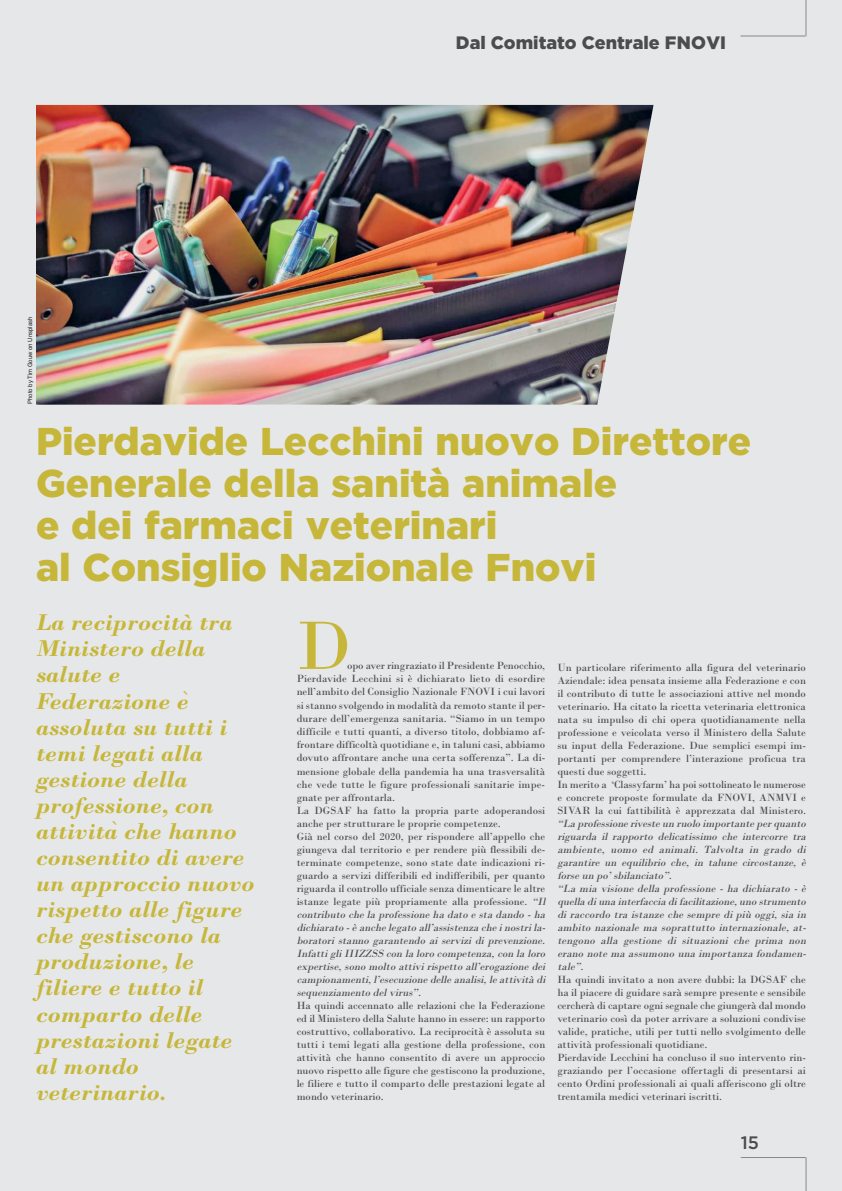
<style>
.page{position:relative;width:842px;height:1191px;background:#e6e7e8}
.page>*{position:absolute;margin:0;border:0;box-sizing:border-box;transform-origin:0 0}
.t1{font:72px "Bodoni";color:#c6b73a}
.t2{font:900 38.7px/42px "Gotham";color:#c6b73a}
.t3{font:italic 700 24px/26.1px "Bodoni";color:#c6b73a}
.t4{font:900 18px "Gotham";color:#4c4c4e}
.t5{font:500 18px "Gotham";color:#4c4c4e}
.t6{font:11px/13px "Bodoni";color:#4c4c4e}
.t7{font:italic 11px/13px "Bodoni";letter-spacing:-.005em;color:#4c4c4e}
.t8{font:6px "Helvetica";color:#231f20}
.s1{font-family:".Helvetica Neue Desk Interface";font-weight:300;font-style:normal}
.s2{font-style:italic}
</style>
<div class="page">
<svg style="left:740px;top:1157px;width:67px;height:34px"></svg>
<svg style="left:740px;top:0;width:67px;height:37px"></svg>
<img style="left:36px;top:105px;width:617px;height:300px">
<p class="t8" style="left:28px;top:404px;width:89px;rotate:-90deg">Photo by Tim Gouw on Unsplash</p>
<h3 class="t4" style="left:456px;top:36px;width:272px">Dal Comitato Centrale FNOVI</h3>
<h2 class="t2" style="left:36px;top:423px;width:717px">Pierdavide Lecchini nuovo Direttore<br>Generale della sanità animale<br>e dei farmaci veterinari<br>al Consiglio Nazionale Fnovi</h2>
<p class="t3" style="left:36px;top:612px;width:220px">La reciprocità tra<br>Ministero della salute e<br>Federazione e<span class="s1">̀ </span>assoluta su tutti i temi legati alla gestione della professione, con attivita<span class="s1">̀</span>che hanno consentito di avere un approccio nuovo rispetto alle figure che gestiscono la produzione, le filiere e tutto il comparto delle prestazioni legate al mondo veterinario.</p>
<h1 class="t1" style="left:297px;top:621px;width:56px">D</h1>
<p class="t6" style="left:297px;top:660px;width:252px;text-indent:50px">opo aver ringraziato il Presidente Penocchio, Pierdavide Lecchini si è dichiarato lieto di esordire nell’ambito del Consiglio Nazionale FNOVI i cui lavori si stanno svolgendo in modalità da remoto stante il per&shy;durare dell’emergenza sanitaria. “Siamo in un tempo difficile e tutti quanti, a diverso titolo, dobbiamo af&shy;frontare difficoltà quotidiane e, in taluni casi, abbiamo dovuto affrontare anche una certa sofferenza”. La di&shy;mensione globale della pandemia ha una trasversalità che vede tutte le figure professionali sanitarie impe&shy;gnate per affrontarla.<br>La DGSAF ha fatto la propria parte adoperandosi anche per strutturare le proprie competenze.<br>Già nel corso del 2020, per rispondere all’appello che giungeva dal territorio e per rendere più flessibili de&shy;terminate competenze, sono state date indicazioni ri&shy;guardo a servizi differibili ed indifferibili, per quanto riguarda il controllo ufficiale senza dimenticare le altre istanze legate più propriamente alla professione. <span class="s2">“Il contributo che la professione ha dato e sta dando - ha dichiarato -è anche legato all’assistenza che inostrila&shy;boratori stanno garantendo ai servizi di prevenzione.<br>Infatti gli IIIZZSS con la loro competenza, con la loro expertise, sono molto attivi rispetto all’erogazione dei campionamenti,l’esecuzione delle analisi,le attività di sequenziamento delvirus”.</span></p>
<p class="t6" style="left:297px;top:1000px;width:250px;text-align:justify">Ha quindi accennato alle relazioni che la Federazione ed il Ministero della Salute hanno in essere: un rapporto costruttivo, collaborativo. La reciprocità è assoluta su tutti i temi legati alla gestione della professione, con attività che hanno consentito di avere un approccio nuovo rispetto alle figure che gestiscono la produzione, le filiere e tutto il comparto delle prestazioni legate al mondo veterinario.</p>
<p class="t6" style="left:557px;top:662px;width:250px">Un particolare riferimento alla figura del veterinario Aziendale: idea pensata insieme alla Federazione e con il contributo di tutte le associazioni attive nel mondo veterinario. Ha citato la ricetta veterinaria elettronica nata su impulso di chi opera quotidianamente nella professione e veicolata verso il Ministero della Salute su input della Federazione. Due semplici esempi im&shy;portanti per comprendere l’interazione proficua tra questi due soggetti.<br>In merito a ‘Classyfarm’ ha poi sottolineato le numerose e concrete proposte formulate da FNOVI, ANMVI e SIVAR la cui fattibilità è apprezzata dal Ministero.</p>
<p class="t7" style="left:557px;top:818px;width:252px">“La professione riveste un ruolo importante per quanto riguarda il rapporto delicatissimo che intercorre tra ambiente, uomo ed animali. Talvolta in grado di garantire un equilibrio che, in talune circostanze, è forse un po’sbilanciato”.<br>“La mia visione della professione - ha dichiarato - è quella diuna interfaccia difacilitazione,uno strumento di raccordo tra istanze che sempre di più oggi, sia in ambito nazionale ma soprattutto internazionale, at&shy;tengono alla gestione di situazioni che prima non erano note ma assumono una importanza fondamen&shy;tale”.</p>
<p class="t6" style="left:557px;top:974px;width:250px">Ha quindi invitato a non avere dubbi: la DGSAF che ha il piacere di guidare sarà sempre presente e sensibile cercherà di captare ogni segnale che giungerà dal mondo veterinario così da poter arrivare a soluzioni condivise valide, pratiche, utili per tutti nello svolgimento delle attività professionali quotidiane.<br>Pierdavide Lecchini ha concluso il suo intervento rin&shy;graziando per l’occasione offertagli di presentarsi ai cento Ordini professionali ai quali afferiscono gli oltre trentamila medici veterinari iscritti.</p>
<h3 class="t5" style="left:741px;top:1135px;width:20px">15</h3>
</div>
